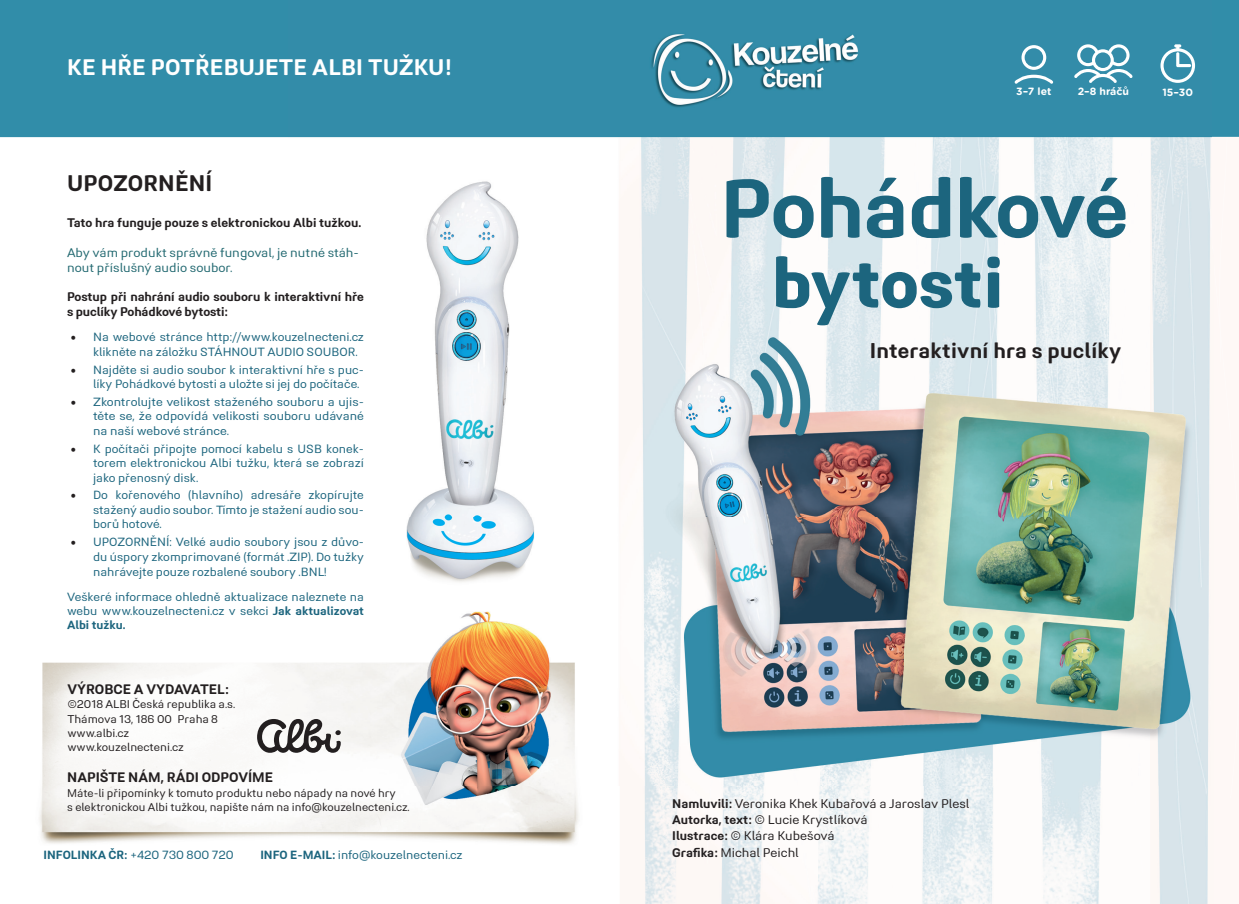
<style>
.page{position:relative;width:1239px;height:904px;background:#fff}
.page>*{position:absolute;margin:0;border:0;box-sizing:border-box;transform-origin:0 0}
.t1{font:700 82.5px "Midpoint Pro";letter-spacing:-.02em;color:#1c657e}
.t2{font:800 70px "Midpoint Pro";color:#1c657e}
.t3{font:700 22.5px "Midpoint Pro";letter-spacing:.01em;color:#fff}
.t4{font:700 22.5px "Midpoint Pro";letter-spacing:.01em;color:#231f20}
.t5{font:700 21.25px "Midpoint Pro";letter-spacing:.01em;color:#231f20}
.t6{font:700 13.75px "Midpoint Pro";color:#231f20}
.t7{font:12.5px/16.2px "Midpoint Pro";color:#231f20}
.t8{font:700 12.5px/15px "Midpoint Pro";letter-spacing:-.01em;color:#231f20}
.t9{font:12.5px/15px "Midpoint Pro";color:#216870}
.t10{font:11.88px/14.4px "Midpoint Pro";color:#1c657e;text-align:justify}
.t11{font:11.25px/14.4px "Midpoint Pro";color:#231f20}
.t12{font:700 10.5px "Gotham Rounded";color:#fff}
.s1{font-family:"Minion Pro";font-size:15px;color:#231f20}
.s2{font-weight:700}
</style>
<div class="page">
<img style="left:0;top:0;width:1239px;height:904px">
<svg style="left:257px;top:719px;width:84px;height:33px"></svg>
<svg style="left:1074px;top:44px;width:59px;height:39px"></svg>
<svg style="left:1014px;top:45px;width:39px;height:39px"></svg>
<svg style="left:1160px;top:44px;width:35px;height:39px"></svg>
<h3 class="t3" style="left:67px;top:53px;width:386px">KE HŘE POTŘEBUJETE ALBI TUŽKU !</h3>
<h3 class="t4" style="left:67px;top:169px;width:147px">UPOZORNĚNÍ</h3>
<p class="t8" style="left:67px;top:215px;width:296px">Tato hra funguje pouze s elektronickou Albi tužkou.</p>
<p class="t9" style="left:67px;top:245px;width:293px">Aby vám produkt správně fungoval, je nutné stáh&shy;nout příslušný audio soubor.</p>
<p class="t8" style="left:67px;top:289px;width:298px">Postup při nahrání audio souboru k interaktivní hře s puc líky Pohádkové bytosti :</p>
<p class="t10" style="left:93px;top:330px;width:272px;text-indent:-22px"><span class="s1">•</span> Na webové stránce http://www.kouzelnecteni.cz klikněte na záložku STÁHNOUT AUDIO SOUBOR.</p>
<p class="t10" style="left:93px;top:362px;width:272px;text-indent:-22px"><span class="s1">•</span> Najděte si audio soubor k interaktivní hře s puc&shy;líky Pohádkové bytosti a uložte si jej do počítače.</p>
<p class="t10" style="left:93px;top:395px;width:272px;text-indent:-22px"><span class="s1">•</span> Zkontrolujte velikost staženého souboru a ujis&shy;těte se, že odpovídá velikosti souboru udávané na naší webové stránce.</p>
<p class="t10" style="left:93px;top:441px;width:272px;text-indent:-22px"><span class="s1">•</span> K počítači připojte pomocí kabelu s USB konek&shy;torem elektronickou Albi tužku, která se zobrazí jako přenosný disk.</p>
<p class="t10" style="left:93px;top:488px;width:272px;text-indent:-22px"><span class="s1">•</span> Do kořenového (hlavního) adresáře zkopírujte stažený audio soubor. Tímto je stažení audio sou&shy;borů hotové.</p>
<p class="t10" style="left:93px;top:534px;width:272px;line-height:14.8px;text-indent:-22px"><span class="s1">•</span> UPOZORNĚNÍ: Velké audio soubory jsou z důvo&shy;du úspory zkomprimované (formát .ZIP). Do tužky nahrávejte pouze rozbalené soubory .BNL!</p>
<p class="t10" style="left:67px;top:589px;width:298px">Veškeré informace ohledně aktualizace naleznete na webu www.kouzelnecteni.cz v sekci <span class="s2">Jak aktualizovat Albi tužku.</span></p>
<p class="t6" style="left:67px;top:680px;width:163px">VÝROBCE A VYDAVATEL :</p>
<p class="t11" style="left:67px;top:697px;width:169px">©2018 ALBI Česká republika a.s.<br>Thámova 13, 186 00 Praha 8 www.albi.cz www.kouzelnecteni.cz</p>
<p class="t6" style="left:67px;top:768px;width:207px">NAPIŠTE NÁM, RÁDI ODPOVÍME</p>
<p class="t11" style="left:67px;top:786px;width:344px;line-height:13.5px">Máte-li připomínky k tomuto produktu nebo nápady na nové hry<br>s elektronickou Albi tužkou, napište nám na info@kouzelnecteni.cz.</p>
<p class="t10" style="left:43px;top:847px;width:192px"><span class="s2">INFOLINKA ČR :</span> +420 730 800 720</p>
<p class="t10" style="left:260px;top:847px;width:204px"><span class="s2">INFO E-MAIL :</span> info@kouzelnecteni.cz</p>
<p class="t12" style="left:1016px;top:84px;width:37px">3–7 let</p>
<p class="t12" style="left:1078px;top:84px;width:53px">2–8 hráčů</p>
<p class="t12" style="left:1162px;top:84px;width:32px">15–30</p>
<h1 class="t1" style="left:720px;top:157px;width:410px">Pohádkové</h1>
<h2 class="t2" style="left:772px;top:239px;width:233px">bytosti</h2>
<h3 class="t5" style="left:870px;top:338px;width:253px">Interaktivní hra s puclíky</h3>
<p class="t7" style="left:672px;top:795px;width:299px"><span class="s2">Namluvili :</span> Veronika Khek Kubařová a Jaroslav Plesl <span class="s2">Autorka, text :</span> © Lucie Krystlíková<br><span class="s2">Ilustrace :</span> © Klára Kubešová<br><span class="s2">Grafika :</span> Michal Peichl</p>
</div>
